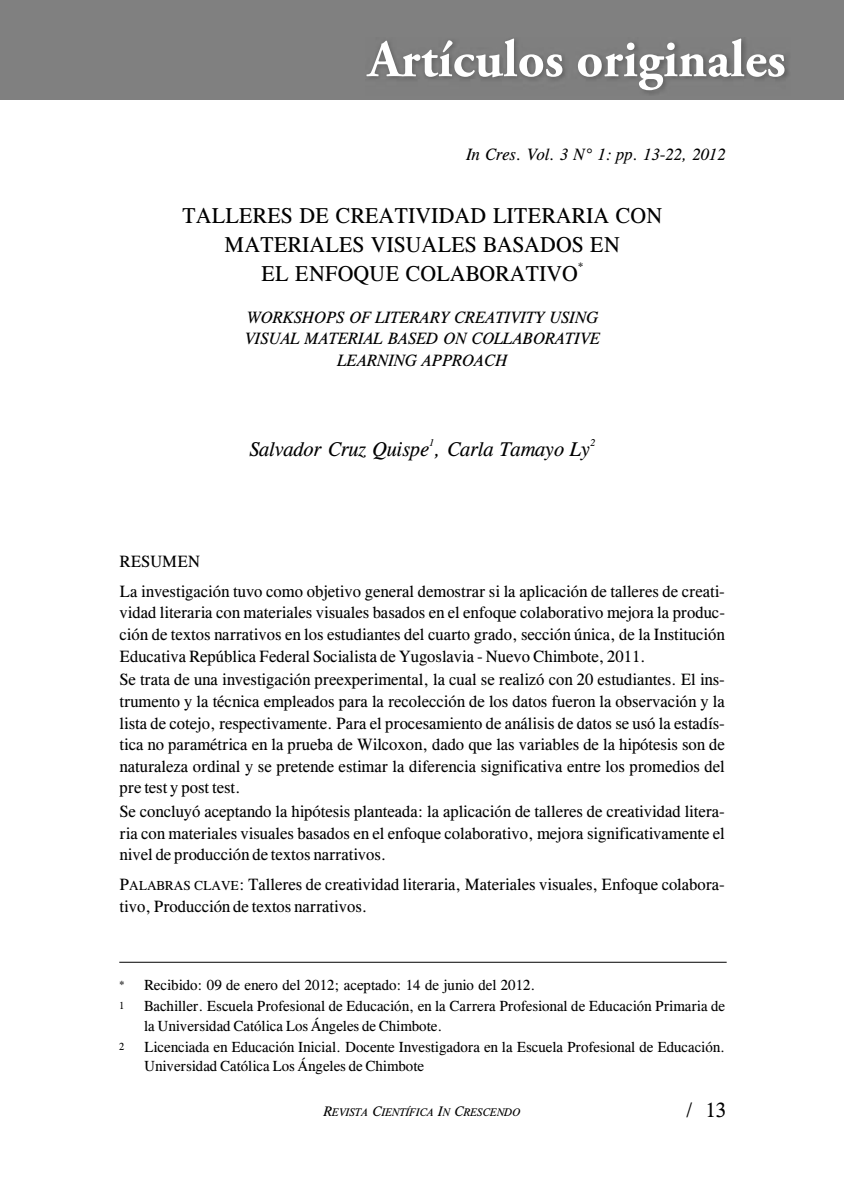
<style>
.page{position:relative;width:844px;height:1191px;background:#fff}
.page>*{position:absolute;margin:0;border:0;box-sizing:border-box;transform-origin:0 0}
.t1{font:700 52.5px "Adobe Garamond Pro";color:#fff}
.t2{font:21.88px/28.5px "CG Times";color:#000;text-align:center}
.t3{font:21px "CG Times";color:#000}
.t4{font:italic 20.12px "CG Times";color:#000}
.t5{font:16.62px/21.7px "CG Times";color:#000;text-align:justify}
.t6{font:italic 16.62px/21.7px "CG Times";color:#000;text-align:center}
.t7{font:14.88px/19.4px "CG Times";color:#000}
.t8{font:italic 11.2px "CG Times";color:#000}
.t9{font:10.85px "CG Times";color:#000}
.t10{font:10.5px/21.2px "CG Times";color:#000}
.t11{font:italic 10.15px "CG Times";color:#000}
.s1{font-size:13.3px}
.s2{font-size:14px}
</style>
<div class="page">
<hr style="left:119px;top:962px;width:607px;height:1px;background:#000">
<div style="left:0;top:0;width:843px;height:99px;background:#808080"></div>
<h1 class="t1" style="left:368px;top:38px;width:419px">Artículos originales</h1>
<p class="t6" style="left:466px;top:145px;width:261px">In Cres. Vol. 3 N° 1: pp. 13-22, 2012</p>
<h2 class="t2" style="left:182px;top:203px;width:482px">TALLERES DE CREATIVIDAD LITERARIA CON<br>MATERIALES VISUALES BASADOS EN</h2>
<p class="t9" style="left:578px;top:262px;width:7px">*</p>
<h2 class="t2" style="left:261px;top:261px;width:318px">EL ENFOQUE COLABORATIVO</h2>
<p class="t6" style="left:244px;top:308px;width:357px">WORKSHOPS OF LITERARY CREATIVITY USING<br>VISUAL MATERIAL BASED ON COLLABORATIVE<br>LEARNING APPROACH</p>
<p class="t5" style="left:120px;top:552px;width:82px">RESUMEN</p>
<p class="t11" style="left:429px;top:439px;width:7px">1</p>
<p class="t11" style="left:590px;top:439px;width:7px">2</p>
<p class="t4" style="left:249px;top:442px;width:342px">Salvador Cruz Quispe , Carla Tamayo Ly</p>
<p class="t5" style="left:120px;top:582px;width:606px">La investigación tuvo como objetivo general demostrar si la aplicación de talleres de creati&shy;vidad literaria con materiales visuales basados en el enfoque colaborativo mejora la produc&shy;ción de textos narrativos en los estudiantes del cuarto grado, sección única, de la Institución Educativa República Federal Socialista de Yugoslavia - Nuevo Chimbote, 2011.</p>
<p class="t5" style="left:120px;top:670px;width:606px">Se trata de una investigación preexperimental, la cual se realizó con 20 estudiantes. El ins&shy;trumento y la técnica empleados para la recolección de los datos fueron la observación y la lista de cotejo, respectivamente. Para el procesamiento de análisis de datos se usó la estadís&shy;tica no paramétrica en la prueba de Wilcoxon, dado que las variables de la hipótesis son de naturaleza ordinal y se pretende estimar la diferencia significativa entre los promedios del pre test y post test.</p>
<p class="t5" style="left:120px;top:802px;width:606px">Se concluyó aceptando la hipótesis planteada: la aplicación de talleres de creatividad litera&shy;ria con materiales visuales basados en el enfoque colaborativo, mejora significativamente el nivel de producción de textos narrativos.</p>
<p class="t5" style="left:120px;top:875px;width:606px">P<span class="s1">ALABRAS CLAVE</span>: Talleres de creatividad literaria, Materiales visuales, Enfoque colabora&shy;tivo, Producción de textos narrativos.</p>
<p class="t10" style="left:119px;top:975px;width:7px">*<br>1</p>
<p class="t7" style="left:144px;top:977px;width:393px">Recibido: 09 de enero del 2012; aceptado: 14 de junio del 2012.</p>
<p class="t7" style="left:144px;top:998px;width:582px">Bachiller. Escuela Profesional de Educación, en la Carrera Profesional de Educación Primaria de la Universidad Católica Los Ángeles de Chimbote.</p>
<p class="t10" style="left:119px;top:1036px;width:7px">2</p>
<p class="t7" style="left:144px;top:1038px;width:582px">Licenciada en Educación Inicial. Docente Investigadora en la Escuela Profesional de Educación.<br>Universidad Católica Los Ángeles de Chimbote</p>
<p class="t8" style="left:323px;top:1108px;width:198px"><span class="s2">R</span>EVISTA <span class="s2">C</span>IENTÍFICA <span class="s2">I</span>N <span class="s2">C</span>RESCENDO</p>
<p class="t3" style="left:685px;top:1102px;width:42px">/ 13</p>
</div>
